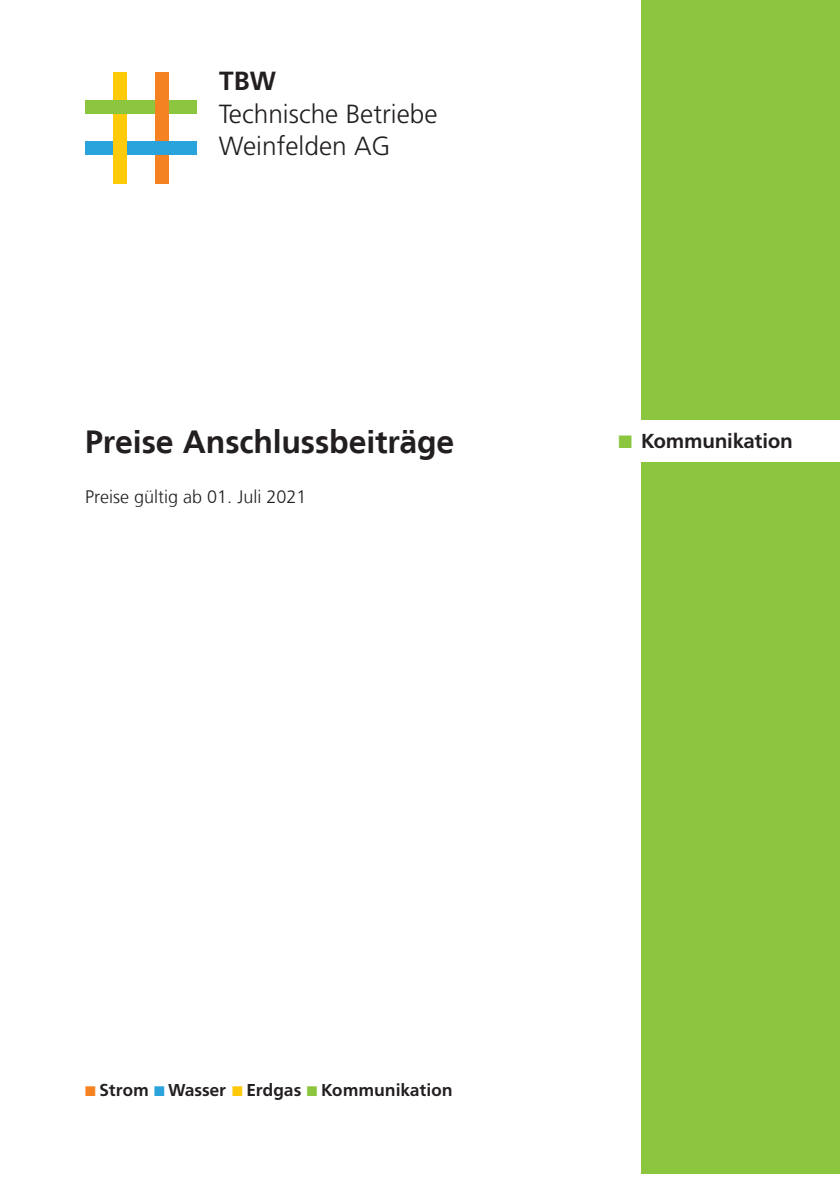
<style>
.page{position:relative;width:840px;height:1191px;background:#fff}
.page>*{position:absolute;margin:0;border:0;box-sizing:border-box;transform-origin:0 0}
.t1{font:700 32px "Frutiger LT";letter-spacing:-.005em;color:#231f20}
.t2{font:300 26.2px/32.4px "Frutiger";color:#231f20}
.t3{font:700 20px "Frutiger BQ";color:#231f20}
.t4{font:300 18px "Frutiger LT";color:#231f20}
.t5{font:700 17px "Frutiger BQ";letter-spacing:.03em;color:#231f20}
.s1{font-weight:700}
.s2{color:#8bc63e}
.s3{color:#f58220}
.s4{color:#2aa2db}
.s5{color:#feca0a}
</style>
<div class="page">
<div style="left:641px;top:0;width:198px;height:420px;background:#8bc63e"></div>
<div style="left:641px;top:462px;width:198px;height:712px;background:#8bc63e"></div>
<div style="left:155px;top:118px;width:13px;height:65px;background:#f58220"></div>
<div style="left:113px;top:72px;width:14px;height:67px;background:#feca0a"></div>
<div style="left:85px;top:100px;width:111px;height:14px;background:#8bc63e"></div>
<div style="left:85px;top:141px;width:111px;height:14px;background:#2aa2db"></div>
<div style="left:155px;top:72px;width:13px;height:66px;background:#f58220"></div>
<div style="left:113px;top:121px;width:14px;height:62px;background:#feca0a"></div>
<p class="t2" style="left:218px;top:65px;width:220px"><span class="s1">TBW<br></span>Technische Betriebe<br>Weinfelden AG</p>
<p class="t1" style="left:85px;top:423px;width:370px">Preise Anschlussbeiträge</p>
<p class="t4" style="left:85px;top:487px;width:223px">Preise gültig ab 01. Juli 2021</p>
<p class="t3" style="left:618px;top:429px;width:175px"><span class="s2">■</span> Kommunikation</p>
<p class="t5" style="left:85px;top:1080px;width:368px"><span class="s3">■</span> Strom <span class="s4">■</span> Wasser <span class="s5">■</span> Erdgas <span class="s2">■</span> Kommunikation</p>
</div>
